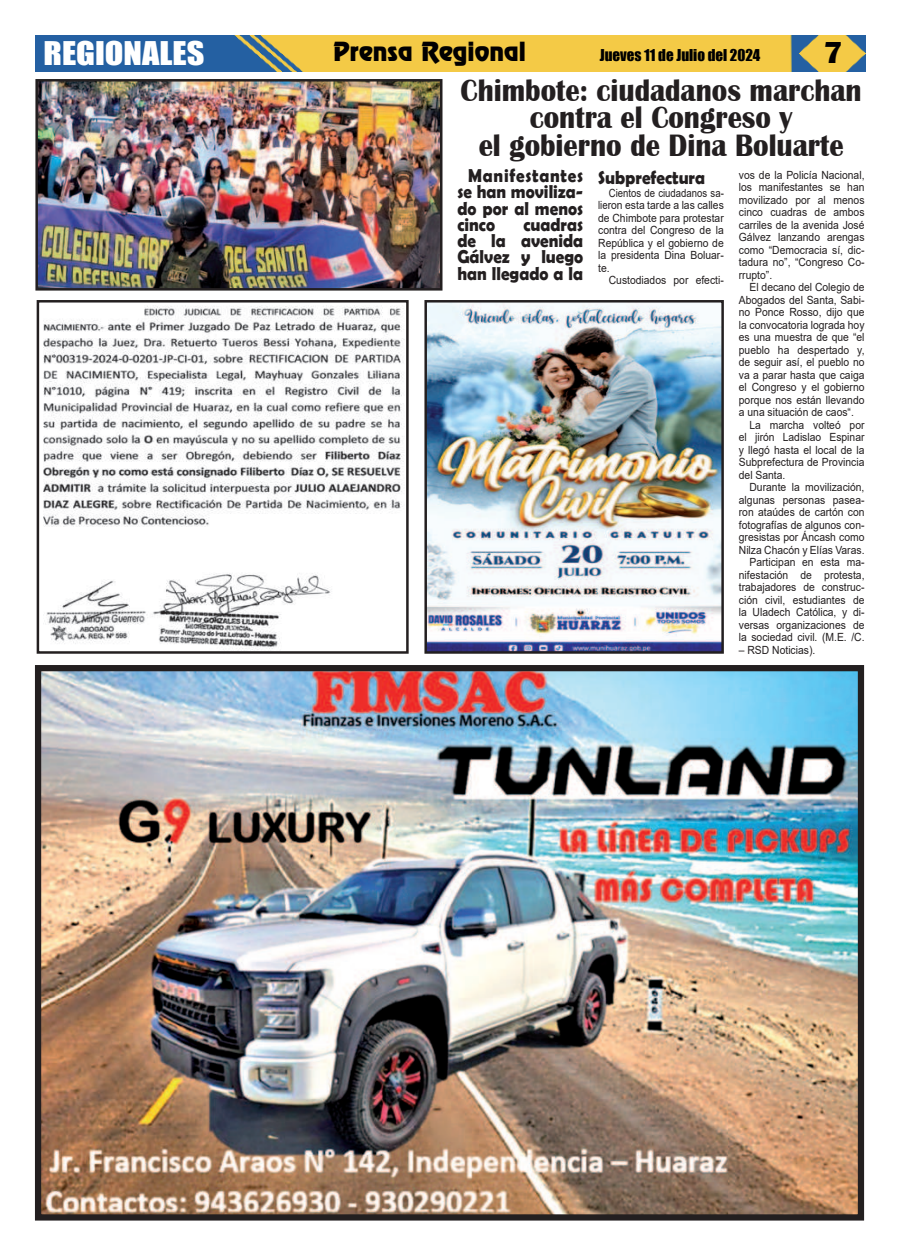
<style>
.page{position:relative;width:900px;height:1258px;background:#fff}
.page>*{position:absolute;margin:0;border:0;box-sizing:border-box;transform-origin:0 0}
.t1{font:700 31.88px/27.5px "Britannic";color:#231f20;text-align:center;scale:.9 1}
.t2{font:700 31.25px "Britannic";color:#020000}
.t3{font:30px "Impact";color:#fff;scale:1.14 1}
.t4{font:23.75px "Renfrew Normal";color:#020000}
.t5{font:700 18.75px/16.2px "Berlin Sans FB Demi";color:#231f20;text-align:justify;scale:.91 1}
.t6{font:15px "Impact";color:#000}
.t7{font:11.25px/12.5px "Arial";color:#231f20;text-align:justify;scale:.92 1}
.t8{font:11.25px/12.5px "Arial";color:#231f20;text-align:justify;scale:.85 1}
</style>
<div class="page">
<img style="left:35px;top:36px;width:831px;height:35px">
<img style="left:39px;top:83px;width:400px;height:204px">
<div style="left:35px;top:79px;width:408px;height:212px;border:3px solid #231f20"></div>
<img style="left:42px;top:672px;width:815px;height:541px">
<div style="left:35px;top:665px;width:829px;height:555px;border:6px solid #231f20"></div>
<img style="left:43px;top:305px;width:362px;height:345px">
<div style="left:37px;top:300px;width:372px;height:354px;border:3px solid #231f20"></div>
<img style="left:428px;top:304px;width:292px;height:346px">
<div style="left:424px;top:300px;width:300px;height:354px;border:3px solid #231f20"></div>
<h3 class="t3" style="left:44px;top:39px;width:143px">REGIONALES</h3>
<h3 class="t4" style="left:333px;top:42px;width:194px">Prensa Regional</h3>
<h3 class="t6" style="left:600px;top:48px;width:162px">Jueves 11 de Julio del 2024</h3>
<h2 class="t2" style="left:824px;top:37px;width:21px">7</h2>
<h1 class="t1" style="left:461px;top:76px;width:447px">Chimbote: ciudadanos marchan contra el Congreso y<br>el gobierno de Dina Boluarte</h1>
<h3 class="t5" style="left:457px;top:167px;width:140px;text-indent:11px">Manifestantes se han moviliza&shy;do por al menos cinco</h3>
<p class="t7" style="left:739px;top:169px;width:138px">vos de la Policía Nacional, los manifestantes se han movilizado por al menos cinco cuadras de ambos carriles de la avenida José Gálvez lanzando arengas como “Democracia sí, dic&shy;tadura no”, “Congreso Co&shy;rrupto”.</p>
<p class="t7" style="left:750px;top:282px;width:127px">El decano del Colegio de</p>
<p class="t7" style="left:739px;top:294px;width:138px">Abogados del Santa, Sabi-</p>
<p class="t7" style="left:739px;top:307px;width:138px">no Ponce Rosso, dijo que</p>
<p class="t7" style="left:739px;top:319px;width:138px">la convocatoria lograda hoy</p>
<p class="t7" style="left:739px;top:332px;width:138px">es una muestra de que “el</p>
<p class="t7" style="left:739px;top:344px;width:138px">pueblo ha despertado y,</p>
<p class="t7" style="left:739px;top:357px;width:138px">de seguir así, el pueblo no</p>
<p class="t7" style="left:739px;top:369px;width:138px">va a parar hasta que caiga</p>
<p class="t7" style="left:739px;top:382px;width:138px">el Congreso y el gobierno</p>
<p class="t7" style="left:739px;top:394px;width:138px">porque nos están llevando</p>
<p class="t7" style="left:739px;top:407px;width:127px">a una situación de caos“.</p>
<p class="t7" style="left:750px;top:419px;width:127px">La marcha volteó por</p>
<p class="t7" style="left:739px;top:432px;width:138px">el jirón Ladislao Espinar</p>
<p class="t7" style="left:739px;top:444px;width:138px">y llegó hasta el local de la</p>
<p class="t7" style="left:739px;top:457px;width:138px">Subprefectura de Provincia</p>
<p class="t7" style="left:739px;top:469px;width:52px">del Santa.</p>
<p class="t7" style="left:750px;top:482px;width:127px">Durante la movilización,</p>
<p class="t7" style="left:739px;top:494px;width:138px">algunas personas pasea-</p>
<p class="t7" style="left:739px;top:507px;width:138px">ron ataúdes de cartón con</p>
<p class="t7" style="left:739px;top:519px;width:138px">fotografías de algunos con-</p>
<p class="t7" style="left:739px;top:532px;width:138px">gresistas por Áncash como</p>
<p class="t7" style="left:739px;top:544px;width:138px">Nilza Chacón y Elías Varas.</p>
<p class="t7" style="left:750px;top:557px;width:127px">Participan en esta ma-</p>
<p class="t7" style="left:739px;top:569px;width:138px">nifestación de protesta,</p>
<p class="t7" style="left:739px;top:582px;width:138px">trabajadores de construc-</p>
<p class="t7" style="left:739px;top:594px;width:138px">ción civil, estudiantes de</p>
<p class="t7" style="left:739px;top:607px;width:138px">la Uladech Católica, y di-</p>
<p class="t7" style="left:739px;top:619px;width:138px">versas organizaciones de</p>
<p class="t7" style="left:739px;top:632px;width:138px">la sociedad civil. (M.E. /C.</p>
<p class="t7" style="left:739px;top:644px;width:85px">– RSD Noticias).</p>
<h3 class="t5" style="left:598px;top:170px;width:119px">Subprefectura</h3>
<p class="t8" style="left:598px;top:188px;width:149px;text-indent:11px">Cientos de ciudadanos sa&shy;lieron esta tarde a las calles de Chimbote para protestar contra del Congreso de la República y el gobierno de la presidenta Dina Boluar&shy;te.</p>
<p class="t7" style="left:609px;top:275px;width:127px">Custodiados por efecti-</p>
<h3 class="t5" style="left:457px;top:216px;width:140px;text-indent:66px">cuadras de la avenida Gálvez y luego han llegado a la</h3>
</div>
